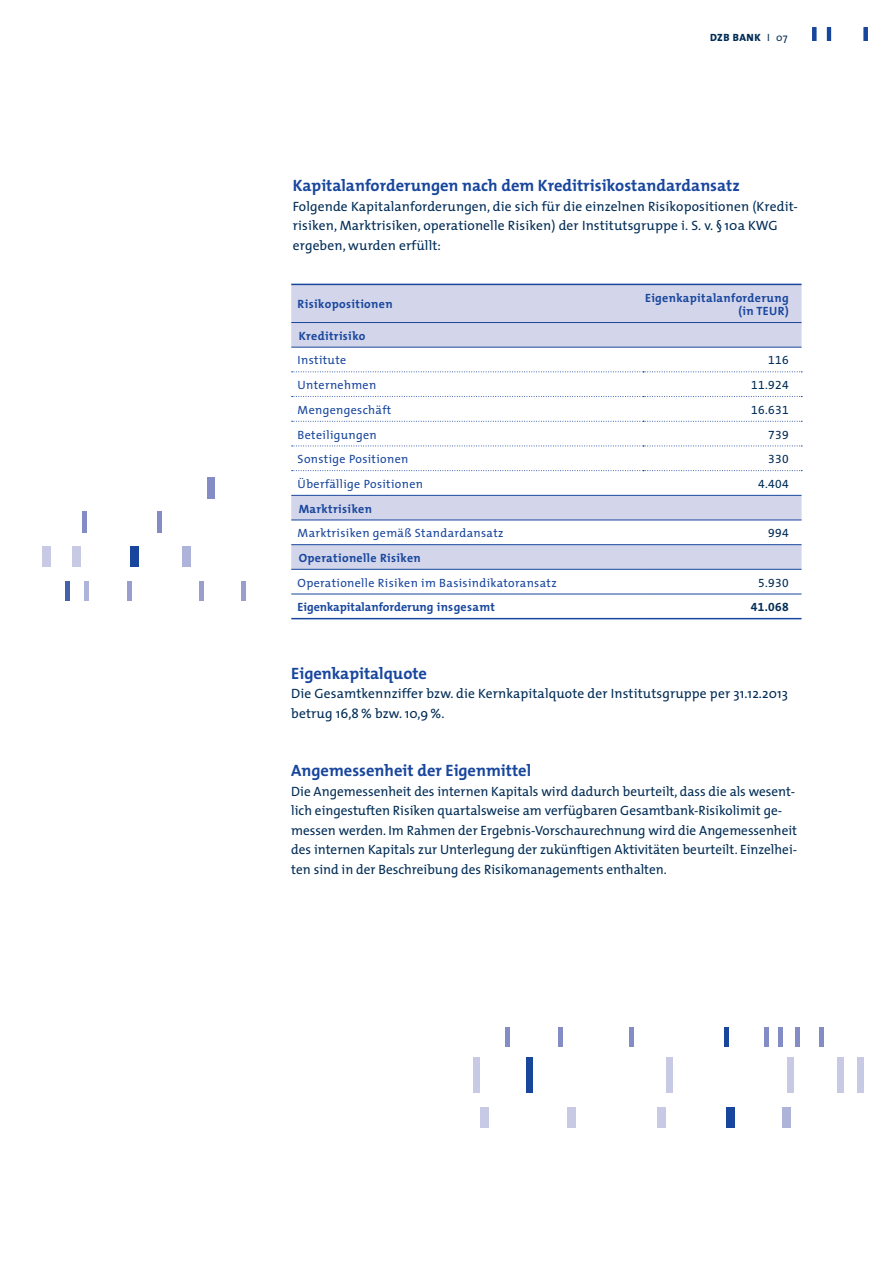
<style>
.page{position:relative;width:893px;height:1263px;background:#fff}
.page>*{position:absolute;margin:0;border:0;box-sizing:border-box;transform-origin:0 0}
.GS{font:700 16.5px "The Mix";color:#18469d}
.GS-2{font:13.5px/19.5px "The Mix";color:#002c55}
.t1{font:12px/24.8px "The Mix";letter-spacing:.03em;color:#18469d}
.t2{font:700 12px/13.5px "The Mix";letter-spacing:.03em;color:#18469d;text-align:right}
.t3{font:12px "The Mix Expert";letter-spacing:.03em;color:#002c55}
.t4{font:700 12px "The Mix";color:#18469d}
.t5{font:12px "The Mix Bold Expert";color:#002c55}
.t6{font:800 10.5px "The Mix";letter-spacing:.05em;color:#002c55}
.s1{font-weight:400}
.s2{font-weight:700}
</style>
<div class="page">
<hr style="left:812px;top:27px;width:4px;height:14px;background:#18469d">
<hr style="left:827px;top:27px;width:4px;height:14px;background:#18469d">
<hr style="left:864px;top:27px;width:4px;height:14px;background:#18469d">
<div style="left:291px;top:285px;width:510px;height:62px;background:#d3d5ea"></div>
<svg style="left:291px;top:371px;width:510px;height:223px"></svg>
<hr style="left:291px;top:322px;width:352px;height:1px;background:#18469d">
<hr style="left:643px;top:322px;width:158px;height:1px;background:#18469d">
<hr style="left:291px;top:495px;width:352px;height:1px;background:#18469d">
<hr style="left:643px;top:495px;width:158px;height:1px;background:#18469d">
<hr style="left:291px;top:544px;width:352px;height:1px;background:#18469d">
<hr style="left:643px;top:544px;width:158px;height:1px;background:#18469d">
<hr style="left:291px;top:347px;width:352px;height:1px;background:#18469d">
<hr style="left:643px;top:347px;width:158px;height:1px;background:#18469d">
<hr style="left:291px;top:520px;width:352px;height:1px;background:#18469d">
<hr style="left:643px;top:520px;width:158px;height:1px;background:#18469d">
<hr style="left:291px;top:569px;width:352px;height:1px;background:#18469d">
<hr style="left:643px;top:569px;width:158px;height:1px;background:#18469d">
<svg style="left:292px;top:371px;width:510px;height:1px"></svg>
<svg style="left:292px;top:396px;width:510px;height:1px"></svg>
<svg style="left:292px;top:421px;width:510px;height:1px"></svg>
<svg style="left:292px;top:446px;width:510px;height:1px"></svg>
<svg style="left:292px;top:470px;width:510px;height:1px"></svg>
<hr style="left:291px;top:618px;width:352px;height:1px;background:#18469d">
<hr style="left:643px;top:618px;width:158px;height:1px;background:#18469d">
<hr style="left:291px;top:284px;width:352px;height:1px;background:#18469d">
<hr style="left:643px;top:284px;width:158px;height:1px;background:#18469d">
<hr style="left:291px;top:594px;width:352px;height:1px;background:#18469d">
<hr style="left:643px;top:594px;width:158px;height:1px;background:#18469d">
<div style="left:207px;top:478px;width:7px;height:21px;background:#848cc5"></div>
<hr style="left:83px;top:512px;width:4px;height:21px;background:#848cc5">
<hr style="left:157px;top:512px;width:4px;height:21px;background:#848cc5">
<div style="left:43px;top:546px;width:8px;height:21px;background:#c7c9e5"></div>
<div style="left:73px;top:546px;width:8px;height:21px;background:#c7c9e5"></div>
<div style="left:130px;top:546px;width:9px;height:21px;background:#18469d"></div>
<div style="left:182px;top:546px;width:9px;height:21px;background:#aeb3d9"></div>
<hr style="left:66px;top:581px;width:4px;height:20px;background:#4560ac">
<hr style="left:85px;top:581px;width:4px;height:20px;background:#aeb3d9">
<hr style="left:128px;top:581px;width:4px;height:20px;background:#999ece">
<div style="left:199px;top:581px;width:5px;height:20px;background:#999ece"></div>
<hr style="left:242px;top:581px;width:4px;height:20px;background:#999ece">
<hr style="left:505px;top:1026px;width:4px;height:20px;background:#848cc5">
<div style="left:558px;top:1026px;width:5px;height:20px;background:#848cc5"></div>
<hr style="left:630px;top:1026px;width:4px;height:20px;background:#848cc5">
<hr style="left:725px;top:1026px;width:4px;height:20px;background:#18469d">
<hr style="left:764px;top:1026px;width:4px;height:20px;background:#848cc5">
<div style="left:778px;top:1026px;width:5px;height:20px;background:#848cc5"></div>
<hr style="left:796px;top:1026px;width:4px;height:20px;background:#848cc5">
<div style="left:819px;top:1026px;width:5px;height:20px;background:#848cc5"></div>
<div style="left:473px;top:1057px;width:7px;height:35px;background:#c7c9e5"></div>
<div style="left:527px;top:1057px;width:6px;height:35px;background:#18469d"></div>
<div style="left:666px;top:1057px;width:7px;height:35px;background:#c7c9e5"></div>
<div style="left:788px;top:1057px;width:6px;height:35px;background:#c7c9e5"></div>
<div style="left:837px;top:1057px;width:7px;height:35px;background:#c7c9e5"></div>
<div style="left:857px;top:1057px;width:6px;height:35px;background:#c7c9e5"></div>
<div style="left:480px;top:1107px;width:9px;height:20px;background:#c7c9e5"></div>
<div style="left:567px;top:1107px;width:9px;height:20px;background:#c7c9e5"></div>
<div style="left:657px;top:1107px;width:9px;height:20px;background:#c7c9e5"></div>
<div style="left:726px;top:1107px;width:9px;height:20px;background:#18469d"></div>
<div style="left:782px;top:1107px;width:8px;height:20px;background:#aeb3d9"></div>
<p class="t6" style="left:710px;top:29px;width:79px">DZB BANK <span class="s1">I 07</span></p>
<p class="GS" style="left:293px;top:172px;width:448px">Kapitalanforderungen nach dem Kreditrisikostandardansatz</p>
<p class="GS-2" style="left:293px;top:196px;width:507px">Folgende Kapitalanforderungen, die sich für die einzelnen Risikopositionen (Kredit&shy;risiken, Marktrisiken, operationelle Risiken) der Institutsgruppe i. S. v. § 10a KWG ergeben, wurden erfüllt:</p>
<p class="t2" style="left:298px;top:297px;width:96px">Risikopositionen</p>
<p class="t2" style="left:645px;top:290px;width:145px">Eigenkapitalanforderung (in TEUR)</p>
<p class="t2" style="left:298px;top:323px;width:69px;line-height:24.8px;text-align:left">Kreditrisiko<br><span class="s1">Institute</span></p>
<p class="t3" style="left:768px;top:350px;width:22px">116</p>
<p class="t1" style="left:298px;top:372px;width:80px">Unternehmen</p>
<p class="t3" style="left:751px;top:375px;width:39px">11.924</p>
<p class="t1" style="left:298px;top:397px;width:95px">Mengengeschäft</p>
<p class="t3" style="left:751px;top:400px;width:39px">16.631</p>
<p class="t1" style="left:298px;top:422px;width:81px">Beteiligungen</p>
<p class="t3" style="left:768px;top:424px;width:22px">739</p>
<p class="t1" style="left:298px;top:446px;width:112px">Sonstige Positionen</p>
<p class="t3" style="left:768px;top:449px;width:22px">330</p>
<p class="t1" style="left:298px;top:471px;width:127px">Überfällige Positionen</p>
<p class="t3" style="left:758px;top:474px;width:32px">4.404</p>
<p class="t1" style="left:298px;top:496px;width:207px"><span class="s2">Marktrisiken<br></span>Marktrisiken gemäß Standardansatz</p>
<p class="t3" style="left:768px;top:523px;width:22px">994</p>
<p class="t1" style="left:298px;top:545px;width:261px"><span class="s2">Operationelle Risiken<br></span>Operationelle Risiken im Basisindikatoransatz</p>
<p class="t3" style="left:758px;top:572px;width:32px">5.930</p>
<p class="t4" style="left:298px;top:597px;width:199px">Eigenkapitalanforderung insgesamt</p>
<p class="t5" style="left:751px;top:597px;width:39px">41.068</p>
<p class="GS" style="left:291px;top:659px;width:137px">Eigenkapitalquote</p>
<p class="GS-2" style="left:291px;top:684px;width:498px">Die Gesamtkennziffer bzw. die Kernkapitalquote der Institutsgruppe per 31.12.2013 betrug 16,8% bzw. 10,9%.</p>
<p class="GS" style="left:291px;top:757px;width:241px">Angemessenheit der Eigenmittel</p>
<p class="GS-2" style="left:291px;top:781px;width:507px">Die Angemessenheit des internen Kapitals wird dadurch beurteilt, dass die als wesent&shy;lich eingestuften Risiken quartalsweise am verfügbaren Gesamtbank-Risikolimit ge&shy;messen werden. Im Rahmen der Ergebnis-Vorschaurechnung wird die Angemessenheit des internen Kapitals zur Unterlegung der zukünftigen Aktivitäten beurteilt. Einzelhei&shy;ten sind in der Beschreibung des Risikomanagements enthalten.</p>
</div>
